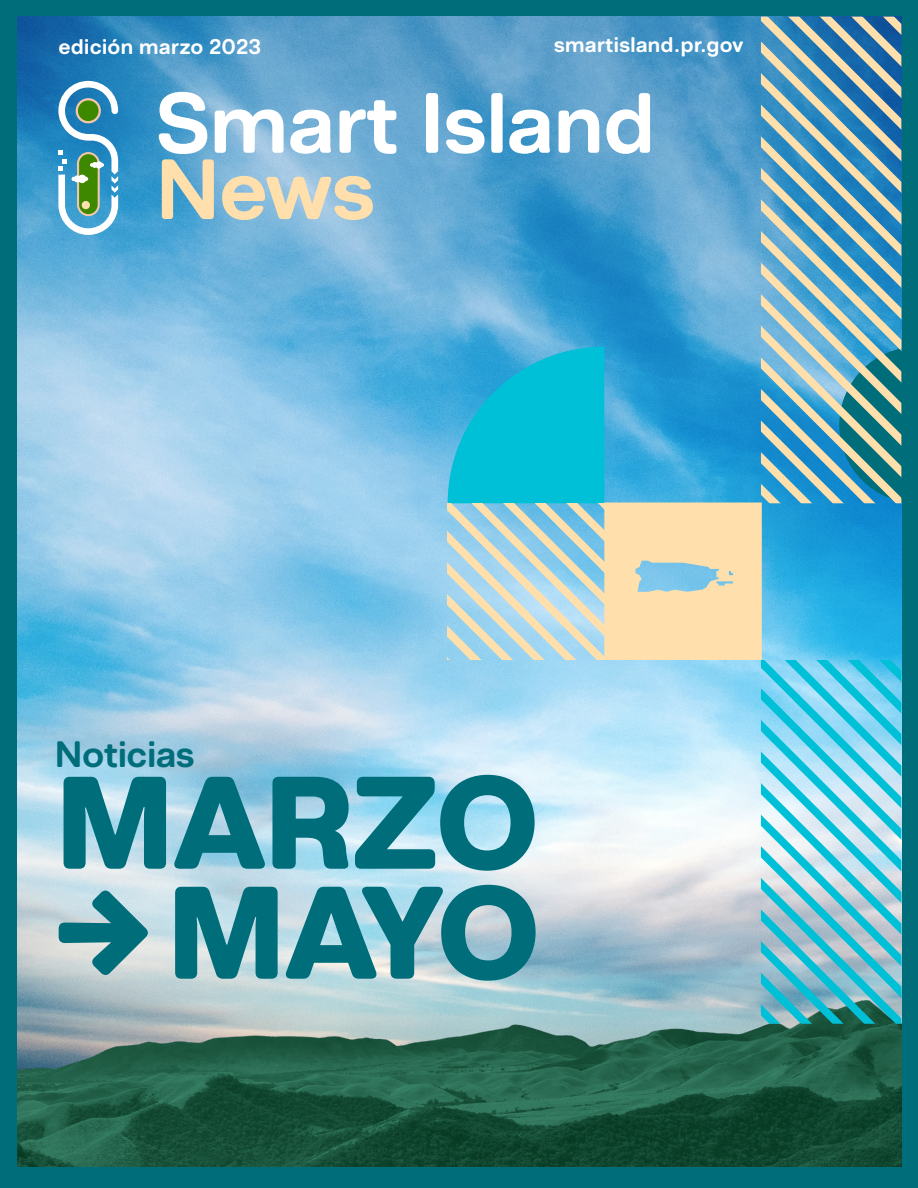
<style>
.page{position:relative;width:918px;height:1188px;background:#006d7a}
.page>*{position:absolute;margin:0;border:0;box-sizing:border-box;transform-origin:0 0}
.t1{font:800 122.55px "Montreux CS";letter-spacing:-.025em;color:#006d7a}
.t2{font:700 79.65px "Montreux CS";letter-spacing:-.03em;color:#fff}
.t3{font:700 79.65px "Montreux CS";color:#ffdfac}
.t4{font:700 34.35px "Montreux CS";letter-spacing:-.025em;color:#006d7a}
.t5{font:700 19.8px "Montreux CS";color:#fff}
</style>
<div class="page">
<img style="left:17px;top:17px;width:431px;height:734px">
<img style="left:17px;top:751px;width:884px;height:415px">
<svg style="left:448px;top:17px;width:453px;height:1007px;background:#7cbcd4"></svg>
<svg style="left:55px;top:81px;width:63px;height:154px;background:#66a8b7"></svg>
<div style="left:82px;top:201px;width:8px;height:8px;background:#ffdfac;border-radius:50%"></div>
<p class="t5" style="left:58px;top:34px;width:205px">edición marzo 2023</p>
<p class="t5" style="left:554px;top:32px;width:191px">smartisland.pr.gov</p>
<h2 class="t2" style="left:155px;top:72px;width:503px">Smart Island</h2>
<h2 class="t3" style="left:155px;top:138px;width:223px">News</h2>
<h3 class="t4" style="left:55px;top:732px;width:142px">Noticias</h3>
<h1 class="t1" style="left:55px;top:742px;width:485px">MARZO</h1>
<h1 class="t1" style="left:55px;top:852px;width:486px">→ MAYO</h1>
</div>
